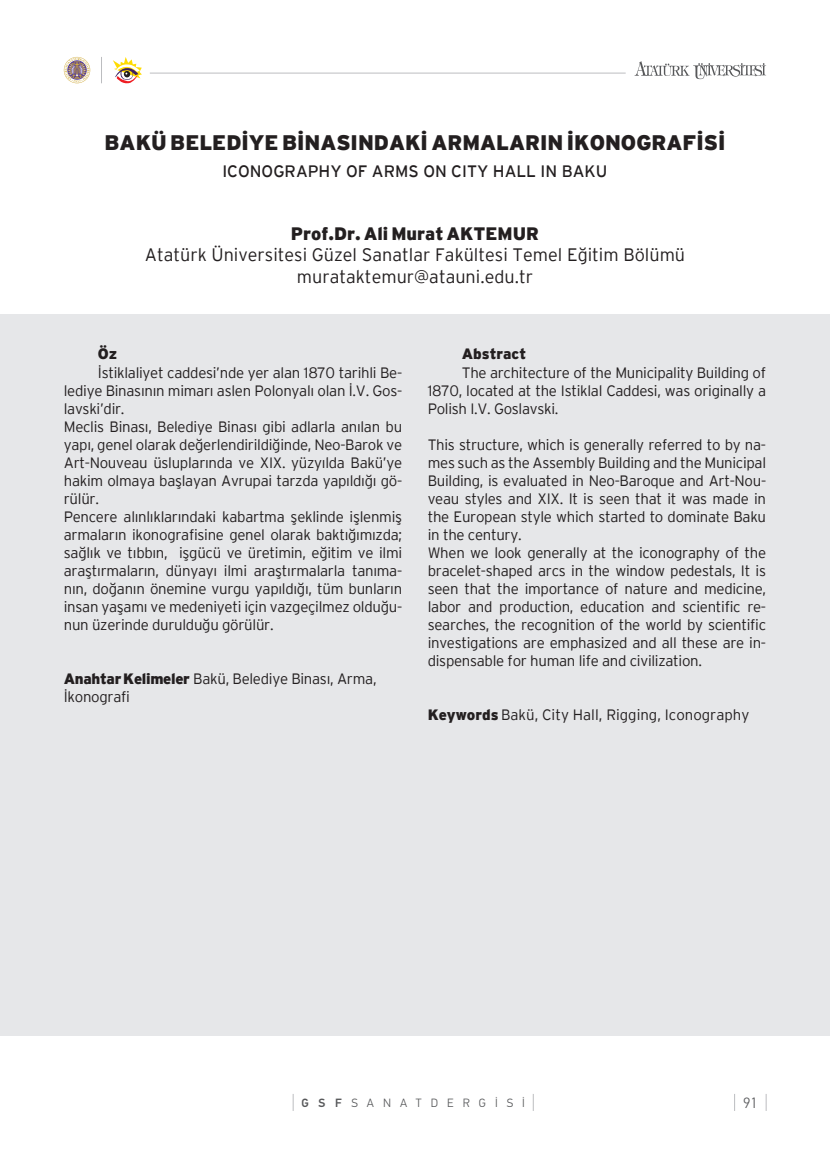
<style>
.page{position:relative;width:830px;height:1170px;background:#fff}
.page>*{position:absolute;margin:0;border:0;box-sizing:border-box;transform-origin:0 0}
.t1{font:800 21px "Interstate Plain";color:#231f20}
.t2{font:300 18px/21.6px "Interstate Plain";color:#231f20;text-align:center}
.t3{font:800 18px "Interstate Plain";color:#231f20}
.t4{font:500 16.5px "Interstate Plain";color:#231f20}
.t5{font:300 15px/18px "Interstate Plain";letter-spacing:-.02em;color:#231f20}
.t6{font:300 15px "Interstate Plain";color:#231f20}
.t7{font:800 15px "Interstate Plain";color:#231f20}
.t8{font:300 15px "PF Din Text Universal";color:#57585a}
.t9{font:300 12px "PF Din Text Universal";letter-spacing:.755em;color:#57585a}
.s1{font-weight:800}
.s2{font-weight:500}
</style>
<div class="page">
<svg style="left:532px;top:1094px;width:1px;height:16px"></svg>
<svg style="left:765px;top:1094px;width:1px;height:16px"></svg>
<svg style="left:292px;top:1094px;width:1px;height:16px"></svg>
<svg style="left:634px;top:61px;width:131px;height:18px"></svg>
<svg style="left:101px;top:57px;width:1px;height:26px"></svg>
<svg style="left:64px;top:57px;width:26px;height:26px"></svg>
<svg style="left:113px;top:57px;width:29px;height:27px"></svg>
<hr style="left:150px;top:73px;width:475px;height:1px;background:#bcbdc0">
<div style="left:0;top:314px;width:829px;height:721px;background:#e6e7e9"></div>
<h1 class="t1" style="left:104px;top:131px;width:622px">BAKÜ BELEDİYE BİNASINDAKİ ARMALARIN İKONOGRAFİSİ</h1>
<p class="t4" style="left:222px;top:162px;width:386px">ICONOGRAPHY OF ARMS ON CITY HALL IN BAKU</p>
<p class="t3" style="left:291px;top:223px;width:249px">Prof.Dr. Ali Murat AKTEMUR</p>
<p class="t2" style="left:145px;top:244px;width:541px">Atatürk Üniversitesi Güzel Sanatlar Fakültesi Temel Eğitim Bölümü murataktemur@atauni.edu.tr</p>
<p class="t7" style="left:98px;top:345px;width:21px">Öz</p>
<p class="t5" style="left:64px;top:363px;width:340px;text-indent:34px">İstiklaliyet caddesi’nde yer alan 1870 tarihli Be&shy;lediye Binasının mimarı aslen Polonyalı olan İ.V. Gos&shy;lavski’dir.<br>Meclis Binası, Belediye Binası gibi adlarla anılan bu yapı, genel olarak değerlendirildiğinde, Neo-Barok ve Art-Nouveau üsluplarında ve XIX. yüzyılda Bakü’ye hakim olmaya başlayan Avrupai tarzda yapıldığı gö&shy;rülür.<br>Pencere alınlıklarındaki kabartma şeklinde işlenmiş armaların ikonografisine genel olarak baktığımızda; sağlık ve tıbbın, işgücü ve üretimin, eğitim ve ilmi araştırmaların, dünyayı ilmi araştırmalarla tanıma&shy;nın, doğanın önemine vurgu yapıldığı, tüm bunların insan yaşamı ve medeniyeti için vazgeçilmez olduğu&shy;nun üzerinde durulduğu görülür.</p>
<p class="t5" style="left:64px;top:669px;width:314px"><span class="s1">Anahtar Kelimeler</span> Bakü, Belediye Binası, Arma,<br>İkonografi</p>
<p class="t7" style="left:461px;top:345px;width:66px">Abstract</p>
<p class="t5" style="left:427px;top:363px;width:340px;text-align:justify;text-indent:34px">The architecture of the Municipality Building of 1870, located at the Istiklal Caddesi, was originally a Polish I.V. Goslavski.</p>
<p class="t5" style="left:427px;top:435px;width:340px">This structure, which is generally referred to by na&shy;mes such as the Assembly Building and the Municipal Building, is evaluated in Neo-Baroque and Art-Nou&shy;veau styles and XIX. It is seen that it was made in the European style which started to dominate Baku in the century.<br>When we look generally at the iconography of the bracelet-shaped arcs in the window pedestals, It is seen that the importance of nature and medicine, labor and production, education and scientific re&shy;searches, the recognition of the world by scientific investigations are emphasized and all these are in&shy;dispensable for human life and civilization.</p>
<p class="t6" style="left:427px;top:706px;width:323px"><span class="s1">Keywords</span> Bakü, City Hall, Rigging, Iconography</p>
<p class="t9" style="left:301px;top:1095px;width:225px"><span class="s2">GSF</span>SANATDERGİSİ</p>
<p class="t8" style="left:742px;top:1094px;width:16px">91</p>
</div>
